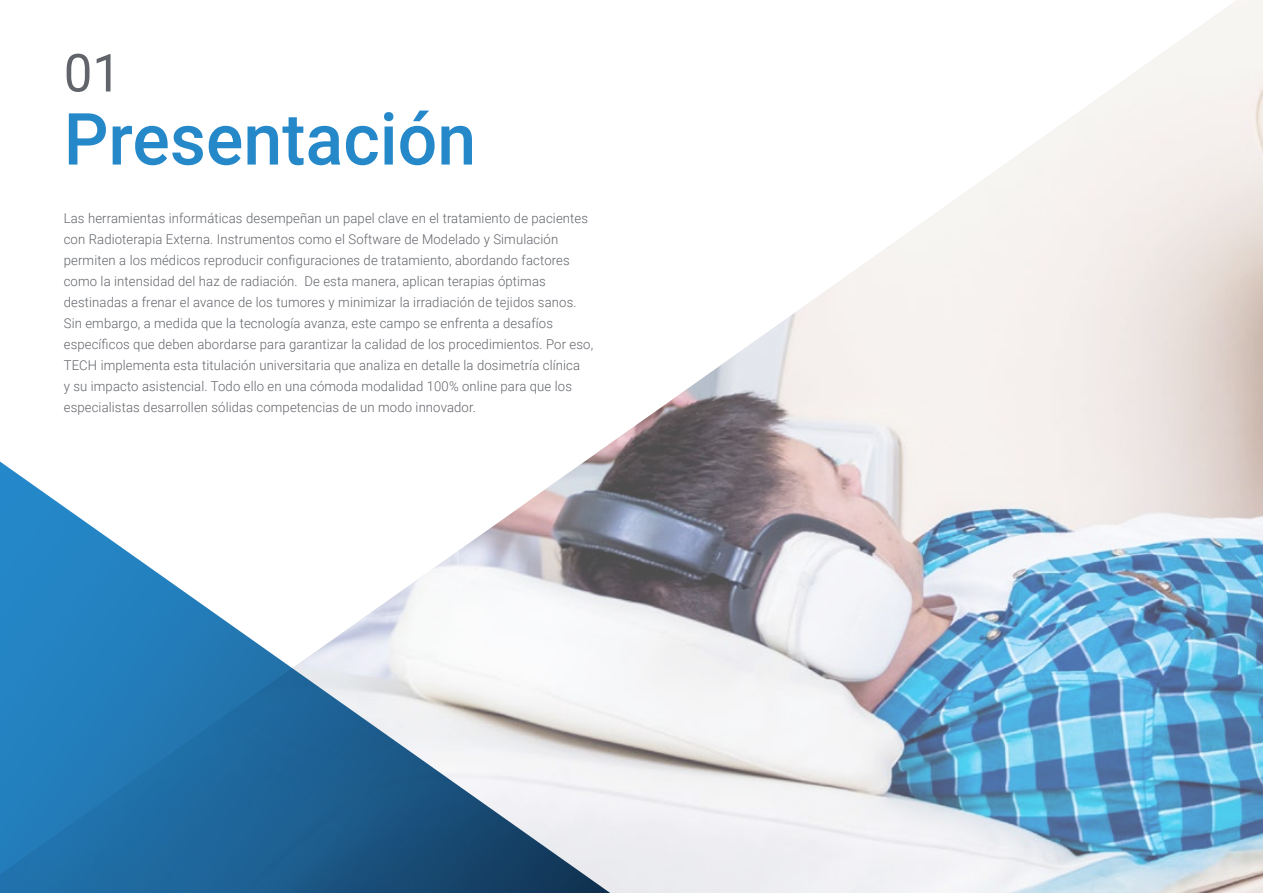
<style>
.page{position:relative;width:1263px;height:893px;background:#fff}
.page>*{position:absolute;margin:0;border:0;box-sizing:border-box;transform-origin:0 0}
.t1{font:500 72px "Roboto";color:#2488c9}
.t2{font:52.5px "Roboto";color:#61646a}
.t3{font:300 13.5px/21px "Roboto";letter-spacing:.01em;color:#61646a}
</style>
<div class="page">
<img style="left:607px;top:0;width:656px;height:893px">
<svg style="left:0;top:446px;width:640px;height:447px"></svg>
<h2 class="t2" style="left:64px;top:36px;width:59px">01</h2>
<h1 class="t1" style="left:64px;top:89px;width:414px">Presentación</h1>
<p class="t3" style="left:64px;top:207px;width:531px">Las herramientas informáticas desempeñan un papel clave en el tratamiento de pacientes con Radioterapia Externa. Instrumentos como el Software de Modelado y Simulación permiten a los médicos reproducir configuraciones de tratamiento, abordando factores como la intensidad del haz de radiación. De esta manera, aplican terapias óptimas destinadas a frenar el avance de los tumores y minimizar la irradiación de tejidos sanos.<br>Sin embargo, a medida que la tecnología avanza, este campo se enfrenta a desafíos específicos que deben abordarse para garantizar la calidad de los procedimientos. Por eso, TECH implementa esta titulación universitaria que analiza en detalle la dosimetría clínica<br>y su impacto asistencial. Todo ello en una cómoda modalidad 100% online para que los especialistas desarrollen sólidas competencias de un modo innovador.</p>
</div>
